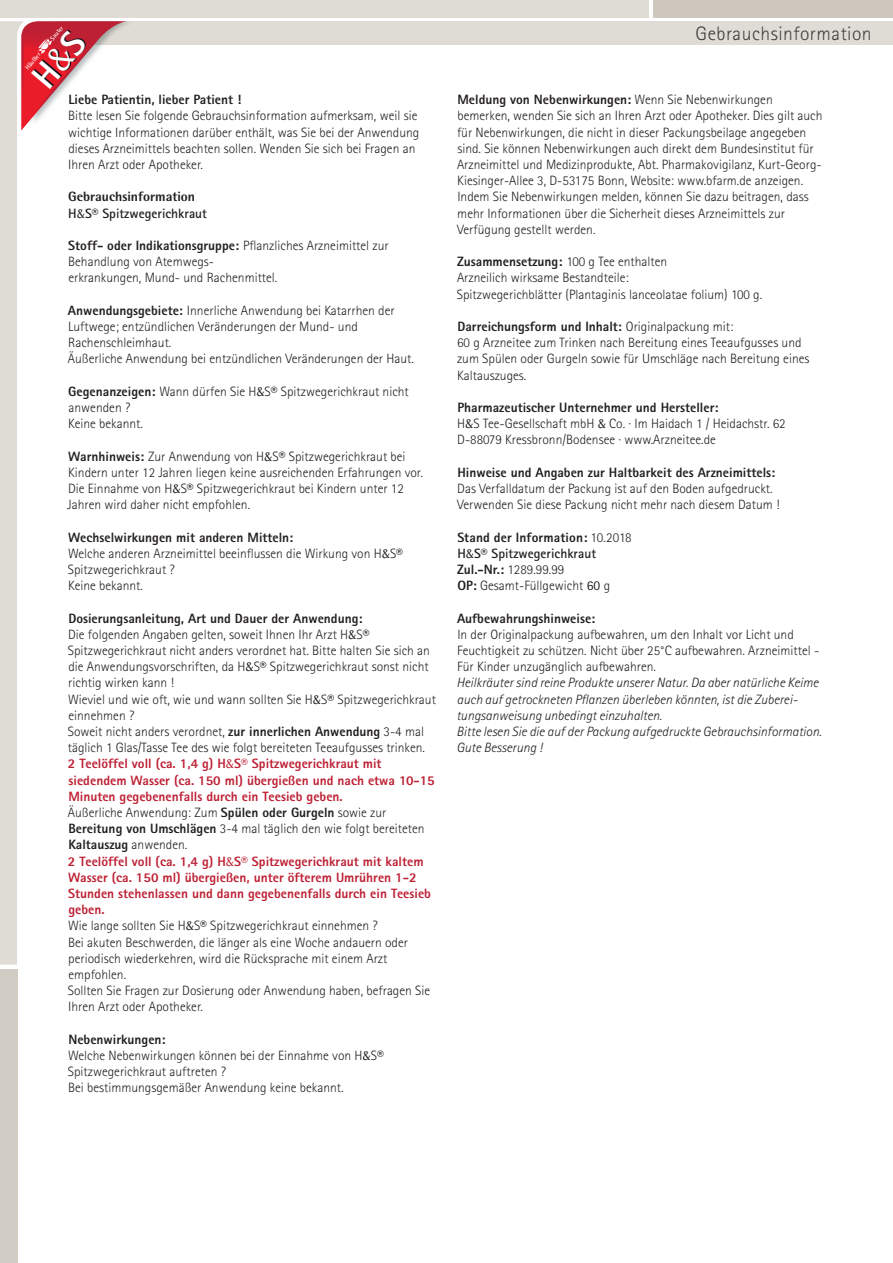
<style>
.page{position:relative;width:893px;height:1263px;background:#fff}
.page>*{position:absolute;margin:0;border:0;box-sizing:border-box;transform-origin:0 0}
.t1{font:300 19.5px "Rotis Sans Serif";letter-spacing:.025em;color:#3e3e3f}
.t2{font:300 13.5px/16.2px "Rotis Sans Serif";color:#231f20}
.t3{font:italic 300 13.5px/16.2px "Rotis Sans Serif";color:#231f20}
.t4{font:800 13.5px "Rotis Sans Serif";color:#231f20}
.t5{font:700 13.5px "Rotis Sans Serif";color:#231f20}
.t6{font:800 13.5px "Rotis Semi Sans";color:#231f20}
.t7{font:700 6.3px "Rotis Sans Serif";color:#fff}
.s1{font-family:"Baker Signet";font-weight:400}
.s2{font-weight:800}
.s3{font-weight:800;color:#bd1f33}
.s4{font-family:"Baker Signet";font-weight:400;color:#bd1f33}
.s5{font-weight:700}
.s6{font-weight:400}
</style>
<div class="page">
<div style="left:60px;top:21px;width:833px;height:24px;background:#dfdcd5"></div>
<div style="left:653px;top:0;width:240px;height:17px;background:#cdc7be"></div>
<div style="left:0;top:0;width:649px;height:17px;background:#dfdcd5"></div>
<div style="left:0;top:969px;width:17px;height:294px;background:#d2cdc4"></div>
<svg style="left:0;top:17px;width:127px;height:947px"></svg>
<p class="t7" style="left:24px;top:66px;width:22px;rotate:-50deg">Häußler</p>
<p class="t7" style="left:49px;top:37px;width:18px;rotate:-50deg">Sauter</p>
<p class="t4" style="left:68px;top:91px;width:174px">Liebe Patientin, lieber Patient !</p>
<p class="t2" style="left:68px;top:108px;width:353px">Bitte lesen Sie folgende Gebrauchsinformation aufmerksam, weil sie wichtige Informationen darüber enthält, was Sie bei der Anwendung dieses Arzneimittels beachten sollen. Wenden Sie sich bei Fragen an Ihren Arzt oder Apotheker.</p>
<p class="t6" style="left:68px;top:188px;width:128px">Gebrauchsinformation</p>
<p class="t5" style="left:68px;top:204px;width:140px">H<span class="s1">&amp;</span>S<span class="s2">®</span> Spitzwegerichkraut</p>
<p class="t2" style="left:68px;top:237px;width:322px"><span class="s2">Stoff- oder Indikationsgruppe:</span> Pflanzliches Arzneimittel zur<br>Behandlung von Atemwegs-<br>erkrankungen, Mund- und Rachenmittel.</p>
<p class="t2" style="left:68px;top:302px;width:348px"><span class="s2">Anwendungsgebiete:</span> Innerliche Anwendung bei Katarrhen der Luftwege; entzündlichen Veränderungen der Mund- und Rachenschleimhaut.<br>Äußerliche Anwendung bei entzündlichen Veränderungen der Haut.</p>
<p class="t2" style="left:68px;top:383px;width:342px"><span class="s2">Gegenanzeigen:</span> Wann dürfen Sie H<span class="s1">&amp;</span>S® Spitzwegerichkraut nicht anwenden ?<br>Keine bekannt.</p>
<p class="t2" style="left:67px;top:448px;width:357px"><span class="s2">Warnhinweis:</span> Zur Anwendung von H<span class="s1">&amp;</span>S® Spitzwegerichkraut bei Kindern unter 12 Jahren liegen keine ausreichenden Erfahrungen vor.<br>Die Einnahme von H<span class="s1">&amp;</span>S® Spitzwegerichkraut bei Kindern unter 12<br>Jahren wird daher nicht empfohlen.</p>
<p class="t2" style="left:68px;top:529px;width:337px"><span class="s2">Wechselwirkungen mit anderen Mitteln:<br></span>Welche anderen Arzneimittel beeinflussen die Wirkung von H<span class="s1">&amp;</span>S® Spitzwegerichkraut ?<br>Keine bekannt.</p>
<p class="t2" style="left:68px;top:610px;width:370px"><span class="s2">Dosierungsanleitung, Art und Dauer der Anwendung:<br></span>Die folgenden Angaben gelten, soweit Ihnen Ihr Arzt H<span class="s1">&amp;</span>S® Spitzwegerichkraut nicht anders verordnet hat. Bitte halten Sie sich an die Anwendungsvorschriften, da H<span class="s1">&amp;</span>S® Spitzwegerichkraut sonst nicht richtig wirken kann !<br>Wieviel und wie oft, wie und wann sollten Sie H<span class="s1">&amp;</span>S® Spitzwegerichkraut einnehmen ?<br>Soweit nicht anders verordnet, <span class="s2">zur innerlichen Anwendung</span> 3-4 mal täglich 1 Glas/Tasse Tee des wie folgt bereiteten Teeaufgusses trinken.<br><span class="s3">2 Teelöffel voll (ca. 1,4 g) H</span><span class="s4">&amp;</span><span class="s3">S® Spitzwegerichkraut mit siedendem Wasser (ca. 150 ml) übergießen und nach etwa 10-15<br>Minuten gegebenenfalls durch ein Teesieb geben.<br></span>Äußerliche Anwendung: Zum <span class="s2">Spülen oder Gurgeln</span> sowie zur <span class="s2">Bereitung von Umschlägen</span> 3-4 mal täglich den wie folgt bereiteten <span class="s2">Kaltauszug</span> anwenden.<br><span class="s3">2 Teelöffel voll (ca. 1,4 g) H</span><span class="s4">&amp;</span><span class="s3">S® Spitzwegerichkraut mit kaltem Wasser (ca. 150 ml) übergießen, unter öfterem Umrühren 1-2<br>Stunden stehenlassen und dann gegebenenfalls durch ein Teesieb geben.<br></span>Wie lange sollten Sie H<span class="s1">&amp;</span>S® Spitzwegerichkraut einnehmen ?<br>Bei akuten Beschwerden, die länger als eine Woche andauern oder periodisch wiederkehren, wird die Rücksprache mit einem Arzt empfohlen.<br>Sollten Sie Fragen zur Dosierung oder Anwendung haben, befragen Sie Ihren Arzt oder Apotheker.</p>
<p class="t2" style="left:68px;top:1031px;width:318px"><span class="s2">Nebenwirkungen:<br></span>Welche Nebenwirkungen können bei der Einnahme von H<span class="s1">&amp;</span>S® Spitzwegerichkraut auftreten ?<br>Bei bestimmungsgemäßer Anwendung keine bekannt.</p>
<h1 class="t1" style="left:696px;top:22px;width:178px">Gebrauchsinformation</h1>
<p class="t2" style="left:457px;top:91px;width:367px"><span class="s2">Meldung von Nebenwirkungen:</span> Wenn Sie Nebenwirkungen bemerken, wenden Sie sich an Ihren Arzt oder Apotheker. Dies gilt auch für Nebenwirkungen, die nicht in dieser Packungsbeilage angegeben sind. Sie können Nebenwirkungen auch direkt dem Bundesinstitut für Arzneimittel und Medizinprodukte, Abt. Pharmakovigilanz, Kurt-Georg-Kiesinger-Allee 3, D-53175 Bonn, Website: www.bfarm.de anzeigen.<br>Indem Sie Nebenwirkungen melden, können Sie dazu beitragen, dass mehr Informationen über die Sicherheit dieses Arzneimittels zur Verfügung gestellt werden.</p>
<p class="t2" style="left:457px;top:253px;width:307px"><span class="s2">Zusammensetzung:</span> 100 g Tee enthalten<br>Arzneilich wirksame Bestandteile:<br>Spitzwegerichblätter (Plantaginis lanceolatae folium) 100 g.</p>
<p class="t2" style="left:457px;top:318px;width:354px"><span class="s2">Darreichungsform und Inhalt:</span> Originalpackung mit:<br>60 g Arzneitee zum Trinken nach Bereitung eines Teeaufgusses und zum Spülen oder Gurgeln sowie für Umschläge nach Bereitung eines Kaltauszuges.</p>
<p class="t2" style="left:457px;top:399px;width:330px"><span class="s2">Pharmazeutischer Unternehmer und Hersteller:<br></span>H<span class="s1">&amp;</span>S Tee-Gesellschaft mbH <span class="s1">&amp;</span> Co. · Im Haidach 1 / Heidachstr. 62<br>D-88079 Kressbronn/Bodensee · www.Arzneitee.de</p>
<p class="t4" style="left:457px;top:464px;width:319px">Hinweise und Angaben zur Haltbarkeit des Arzneimittels:</p>
<p class="t2" style="left:457px;top:480px;width:324px">Das Verfalldatum der Packung ist auf den Boden aufgedruckt.<br>Verwenden Sie diese Packung nicht mehr nach diesem Datum !</p>
<p class="t2" style="left:457px;top:529px;width:176px"><span class="s2">Stand der Information:</span> 10.2018<br><span class="s5">H</span><span class="s1">&amp;</span><span class="s5">S</span><span class="s2">®</span> <span class="s5">Spitzwegerichkraut<br></span><span class="s2">Zul.-Nr.:</span> 1289.99.99<br><span class="s2">OP:</span> Gesamt-Füllgewicht <span class="s6">60</span> g</p>
<p class="t4" style="left:457px;top:609px;width:140px">Aufbewahrungshinweise:</p>
<p class="t2" style="left:457px;top:626px;width:363px">In der Originalpackung aufbewahren, um den Inhalt vor Licht und<br>Feuchtigkeit zu schützen. Nicht über 25°C aufbewahren. Arzneimittel -<br>Für Kinder unzugänglich aufbewahren.</p>
<p class="t3" style="left:456px;top:675px;width:367px">Heilkräuter sind reine Produkte unserer Natur. Da aber natürliche Keime auch auf getrockneten Pflanzen überleben könnten, ist die Zuberei&shy;tungsanweisung unbedingt einzuhalten.<br>Bitte lesen Sie die auf der Packung aufgedruckte Gebrauchsinformation.<br>Gute Besserung !</p>
</div>
